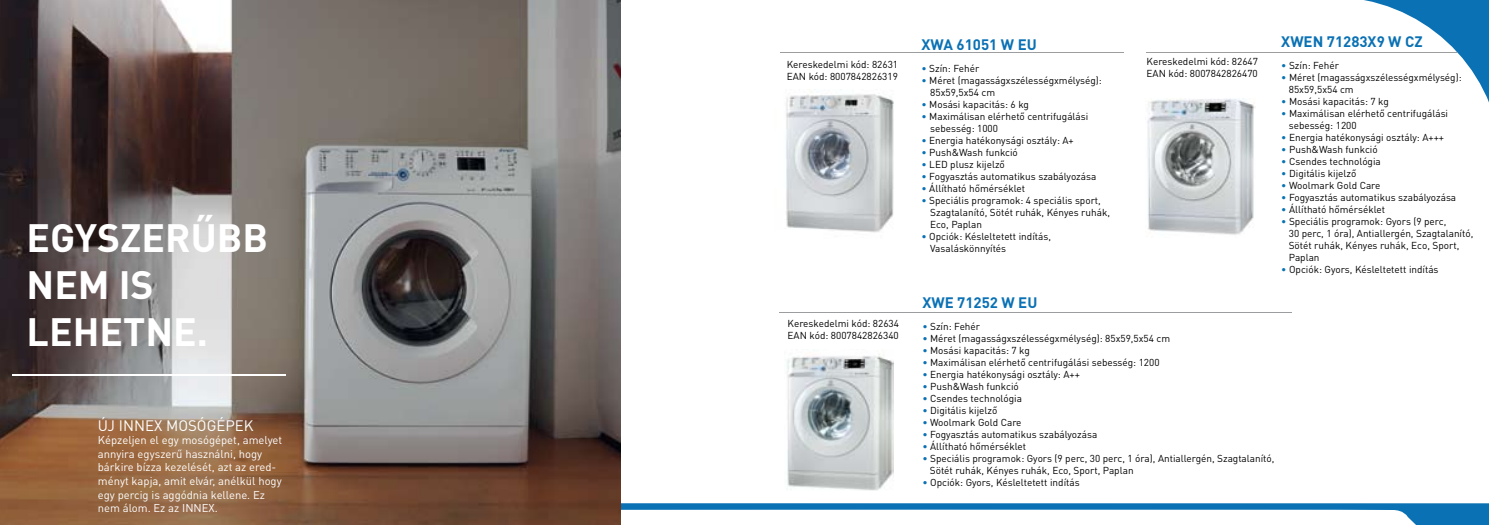
<style>
.page{position:relative;width:1489px;height:525px;background:#fff}
.page>*{position:absolute;margin:0;border:0;box-sizing:border-box;transform-origin:0 0}
.t1{font:700 39px/46.9px "DIN Pro";color:#fff}
.t2{font:700 15px "DIN Pro";color:#0a71b4}
.t3{font:15px "DIN Pro";color:#fff}
.t4{font:11.25px/13.5px "DIN Pro";color:#fff}
.t5{font:10px/12px "DIN Pro";color:#000}
.s1{color:#0a71b4}
</style>
<div class="page">
<svg style="left:1364px;top:0;width:124px;height:100px"></svg>
<hr style="left:780px;top:52px;width:343px;height:1px;background:#9c9d9f">
<hr style="left:779px;top:312px;width:513px;height:1px;background:#9c9d9f">
<img style="left:787px;top:354px;width:106px;height:35px">
<img style="left:786px;top:94px;width:108px;height:139px">
<svg style="left:620px;top:389px;width:868px;height:135px"></svg>
<img style="left:0;top:0;width:620px;height:524px">
<hr style="left:12px;top:374px;width:274px;height:1px;background:#fff">
<hr style="left:1146px;top:52px;width:310px;height:1px;background:#9c9d9f">
<img style="left:1147px;top:98px;width:107px;height:137px">
<h1 class="t1" style="left:27px;top:213px;width:243px">EGYSZERŰBB<br>NEM IS<br>LEHETNE.</h1>
<h2 class="t3" style="left:98px;top:415px;width:157px">ÚJ INNEX MOSÓGÉPEK</h2>
<p class="t4" style="left:98px;top:433px;width:186px">Képzeljen el egy mosógépet, amelyet annyira egyszerű használni, hogy bárkire bízza kezelését, azt az ered&shy;ményt kapja, amit elvár, anélkül hogy egy percig is aggódnia kellene. Ez nem álom. Ez az INNEX.</p>
<p class="t5" style="left:786px;top:58px;width:113px">Kereskedelmi kód: 82631<br>EAN kód: 8007842826319</p>
<p class="t5" style="left:787px;top:316px;width:113px">Kereskedelmi kód: 82634<br>EAN kód: 8007842826340</p>
<h2 class="t2" style="left:921px;top:34px;width:117px">XWA 61051 W EU</h2>
<p class="t5" style="left:921px;top:61px;width:59px"><span class="s1">•</span> Szín: Fehér</p>
<p class="t5" style="left:930px;top:73px;width:173px;text-indent:-9px"><span class="s1">•</span> Méret (magasságxszélességxmélység):<br>85x59,5x54 cm</p>
<p class="t5" style="left:921px;top:97px;width:109px"><span class="s1">•</span> Mosási kapacitás: 6 kg</p>
<p class="t5" style="left:930px;top:109px;width:160px;text-indent:-9px"><span class="s1">•</span> Maximálisan elérhető centrifugálási sebesség: 1000</p>
<p class="t5" style="left:921px;top:133px;width:154px"><span class="s1">•</span> Energia hatékonysági osztály: A+</p>
<p class="t5" style="left:921px;top:145px;width:98px"><span class="s1">•</span> Push&amp;Wash funkció</p>
<p class="t5" style="left:921px;top:157px;width:85px"><span class="s1">•</span> LED plusz kijelző</p>
<p class="t5" style="left:921px;top:169px;width:176px"><span class="s1">•</span> Fogyasztás automatikus szabályozása</p>
<p class="t5" style="left:921px;top:181px;width:105px"><span class="s1">•</span> Állítható hőmérséklet</p>
<p class="t5" style="left:930px;top:193px;width:181px;text-indent:-9px"><span class="s1">•</span> Speciális programok: 4 speciális sport,<br>Szagtalanító, Sötét ruhák, Kényes ruhák,<br>Eco, Paplan</p>
<p class="t5" style="left:930px;top:229px;width:122px;text-indent:-9px"><span class="s1">•</span> Opciók: Késleltetett indítás,<br>Vasaláskönnyítés</p>
<p class="t5" style="left:1146px;top:55px;width:113px">Kereskedelmi kód: 82647<br>EAN kód: 8007842826470</p>
<h2 class="t2" style="left:1281px;top:31px;width:143px">XWEN 71283X9 W CZ</h2>
<p class="t5" style="left:1281px;top:59px;width:59px"><span class="s1">•</span> Szín: Fehér</p>
<p class="t5" style="left:1288px;top:71px;width:174px;text-indent:-8px"><span class="s1">•</span> Méret (magasságxszélességxmélység):<br>85x59,5x54 cm</p>
<p class="t5" style="left:1281px;top:95px;width:109px"><span class="s1">•</span> Mosási kapacitás: 7 kg</p>
<p class="t5" style="left:1288px;top:107px;width:161px;text-indent:-8px"><span class="s1">•</span> Maximálisan elérhető centrifugálási sebesség: 1200</p>
<p class="t5" style="left:1281px;top:131px;width:164px"><span class="s1">•</span> Energia hatékonysági osztály: A+++</p>
<p class="t5" style="left:1281px;top:143px;width:98px"><span class="s1">•</span> Push&amp;Wash funkció</p>
<p class="t5" style="left:1281px;top:155px;width:101px"><span class="s1">•</span> Csendes technológia</p>
<p class="t5" style="left:1281px;top:167px;width:77px"><span class="s1">•</span> Digitális kijelző</p>
<p class="t5" style="left:1281px;top:179px;width:101px"><span class="s1">•</span> Woolmark Gold Care</p>
<p class="t5" style="left:1281px;top:191px;width:176px"><span class="s1">•</span> Fogyasztás automatikus szabályozása</p>
<p class="t5" style="left:1281px;top:203px;width:105px"><span class="s1">•</span> Állítható hőmérséklet</p>
<p class="t5" style="left:1288px;top:215px;width:186px;text-indent:-7px"><span class="s1">•</span> Speciális programok: Gyors (9 perc,<br>30 perc, 1 óra), Antiallergén, Szagtalanító,<br>Sötét ruhák, Kényes ruhák, Eco, Sport,<br>Paplan</p>
<p class="t5" style="left:1281px;top:263px;width:159px"><span class="s1">•</span> Opciók: Gyors, Késleltetett indítás</p>
<h2 class="t2" style="left:922px;top:292px;width:116px">XWE 71252 W EU</h2>
<p class="t5" style="left:922px;top:320px;width:59px"><span class="s1">•</span> Szín: Fehér</p>
<p class="t5" style="left:922px;top:332px;width:249px"><span class="s1">•</span> Méret (magasságxszélességxmélység): 85x59,5x54 cm</p>
<p class="t5" style="left:922px;top:344px;width:109px"><span class="s1">•</span> Mosási kapacitás: 7 kg</p>
<p class="t5" style="left:922px;top:356px;width:239px"><span class="s1">•</span> Maximálisan elérhető centrifugálási sebesség: 1200</p>
<p class="t5" style="left:922px;top:368px;width:159px"><span class="s1">•</span> Energia hatékonysági osztály: A++</p>
<p class="t5" style="left:922px;top:380px;width:98px"><span class="s1">•</span> Push&amp;Wash funkció</p>
<p class="t5" style="left:922px;top:392px;width:101px"><span class="s1">•</span> Csendes technológia</p>
<p class="t5" style="left:922px;top:404px;width:77px"><span class="s1">•</span> Digitális kijelző</p>
<p class="t5" style="left:922px;top:416px;width:101px"><span class="s1">•</span> Woolmark Gold Care</p>
<p class="t5" style="left:922px;top:428px;width:176px"><span class="s1">•</span> Fogyasztás automatikus szabályozása</p>
<p class="t5" style="left:922px;top:440px;width:105px"><span class="s1">•</span> Állítható hőmérséklet</p>
<p class="t5" style="left:929px;top:452px;width:346px;text-indent:-7px"><span class="s1">•</span> Speciális programok: Gyors (9 perc, 30 perc, 1 óra), Antiallergén, Szagtalanító,<br>Sötét ruhák, Kényes ruhák, Eco, Sport, Paplan</p>
<p class="t5" style="left:922px;top:476px;width:159px"><span class="s1">•</span> Opciók: Gyors, Késleltetett indítás</p>
</div>
